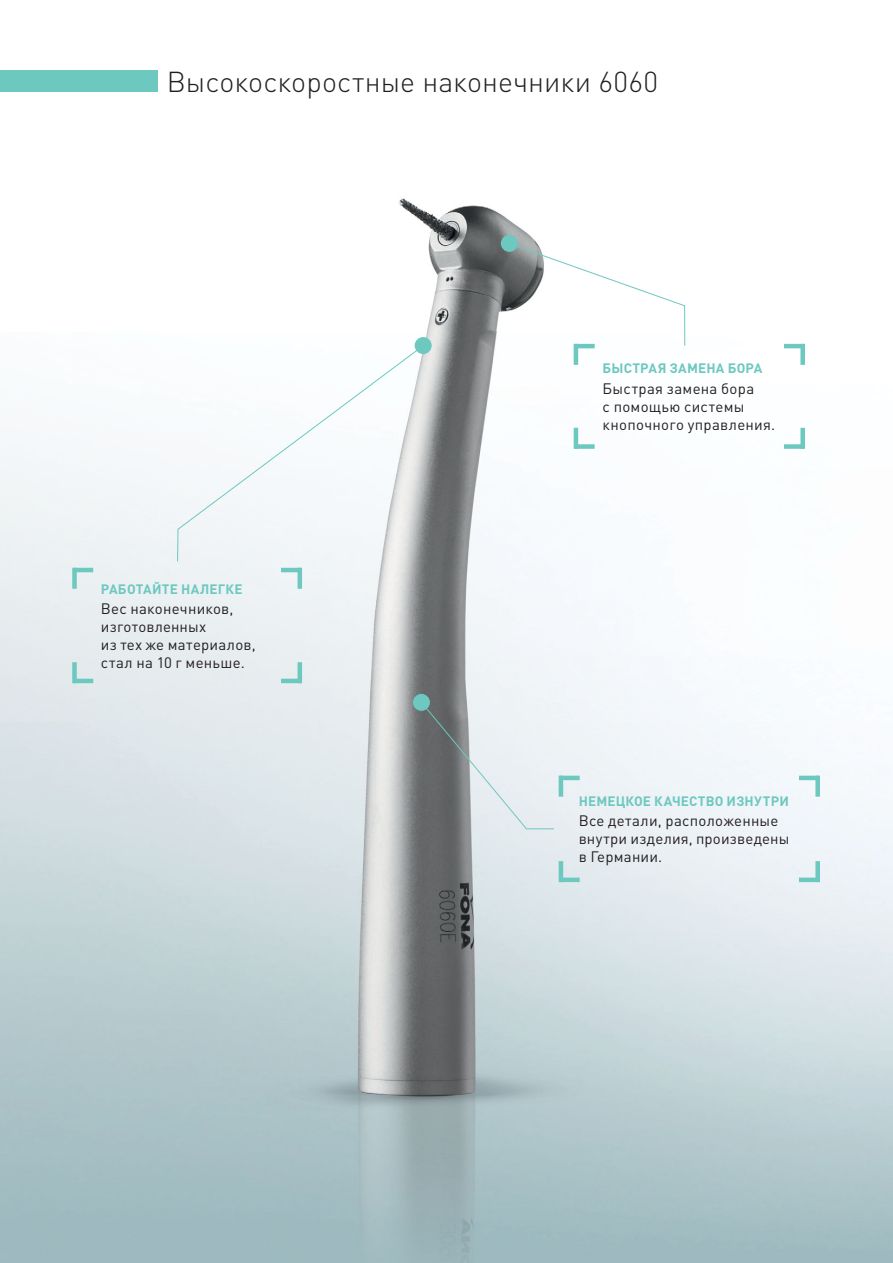
<style>
.page{position:relative;width:893px;height:1263px;background:#fff}
.page>*{position:absolute;margin:0;border:0;box-sizing:border-box;transform-origin:0 0}
.t1{font:300 28.5px "DIN Pro";color:#231f20}
.t2{font:15px/18px "DIN Pro";letter-spacing:.015em;color:#231f20}
.t3{font:700 13.5px "DIN Pro";letter-spacing:.015em;color:#6dc8bf}
</style>
<div class="page">
<img style="left:260px;top:198px;width:322px;height:1065px">
<svg style="left:177px;top:345px;width:247px;height:217px"></svg>
<svg style="left:508px;top:243px;width:177px;height:103px"></svg>
<div style="left:501px;top:235px;width:17px;height:17px;background:#6dc8bf;border-radius:50%"></div>
<div style="left:415px;top:337px;width:17px;height:17px;background:#6dc8bf;border-radius:50%"></div>
<svg style="left:421px;top:702px;width:134px;height:128px;background:#bcc1c4"></svg>
<div style="left:413px;top:694px;width:17px;height:17px;background:#6dc8bf;border-radius:50%"></div>
<div style="left:0;top:71px;width:157px;height:21px;background:#6dc8bf"></div>
<hr style="left:574px;top:344px;width:4px;height:21px;background:#6dc8bf">
<hr style="left:575px;top:344px;width:20px;height:4px;background:#6dc8bf">
<div style="left:800px;top:344px;width:5px;height:21px;background:#6dc8bf"></div>
<hr style="left:784px;top:344px;width:20px;height:4px;background:#6dc8bf">
<hr style="left:574px;top:428px;width:4px;height:21px;background:#6dc8bf">
<div style="left:575px;top:444px;width:20px;height:5px;background:#6dc8bf"></div>
<div style="left:800px;top:428px;width:5px;height:21px;background:#6dc8bf"></div>
<div style="left:784px;top:444px;width:20px;height:5px;background:#6dc8bf"></div>
<div style="left:72px;top:568px;width:5px;height:21px;background:#6dc8bf"></div>
<hr style="left:73px;top:568px;width:20px;height:4px;background:#6dc8bf">
<div style="left:297px;top:568px;width:5px;height:21px;background:#6dc8bf"></div>
<hr style="left:281px;top:568px;width:20px;height:4px;background:#6dc8bf">
<div style="left:72px;top:662px;width:5px;height:21px;background:#6dc8bf"></div>
<hr style="left:73px;top:679px;width:20px;height:4px;background:#6dc8bf">
<div style="left:297px;top:662px;width:5px;height:21px;background:#6dc8bf"></div>
<hr style="left:281px;top:679px;width:20px;height:4px;background:#6dc8bf">
<hr style="left:559px;top:776px;width:4px;height:21px;background:#6dc8bf">
<hr style="left:560px;top:776px;width:20px;height:4px;background:#6dc8bf">
<div style="left:815px;top:776px;width:5px;height:21px;background:#6dc8bf"></div>
<hr style="left:799px;top:776px;width:20px;height:4px;background:#6dc8bf">
<hr style="left:559px;top:861px;width:4px;height:21px;background:#6dc8bf">
<hr style="left:560px;top:878px;width:20px;height:4px;background:#6dc8bf">
<div style="left:815px;top:861px;width:5px;height:21px;background:#6dc8bf"></div>
<hr style="left:799px;top:878px;width:20px;height:4px;background:#6dc8bf">
<h1 class="t1" style="left:167px;top:72px;width:492px">Высокоскоростные наконечники 6060</h1>
<p class="t3" style="left:101px;top:584px;width:143px">РАБОТАЙТЕ НАЛЕГКЕ</p>
<p class="t2" style="left:101px;top:601px;width:156px">Вес наконечников, изго тов ленных<br>из тех же мате риалов, стал на 10 г меньше.</p>
<p class="t3" style="left:602px;top:364px;width:161px">БЫСТРАЯ ЗАМЕНА БОРА</p>
<p class="t2" style="left:602px;top:381px;width:174px">Быстрая замена бора<br>с помощью системы кнопочного управления.</p>
<p class="t3" style="left:579px;top:796px;width:212px">НЕМЕЦКОЕ КАЧЕСТВО ИЗНУТРИ</p>
<p class="t2" style="left:579px;top:814px;width:212px">Все детали, расположенные внутри изделия, произведены в Германии.</p>
</div>
